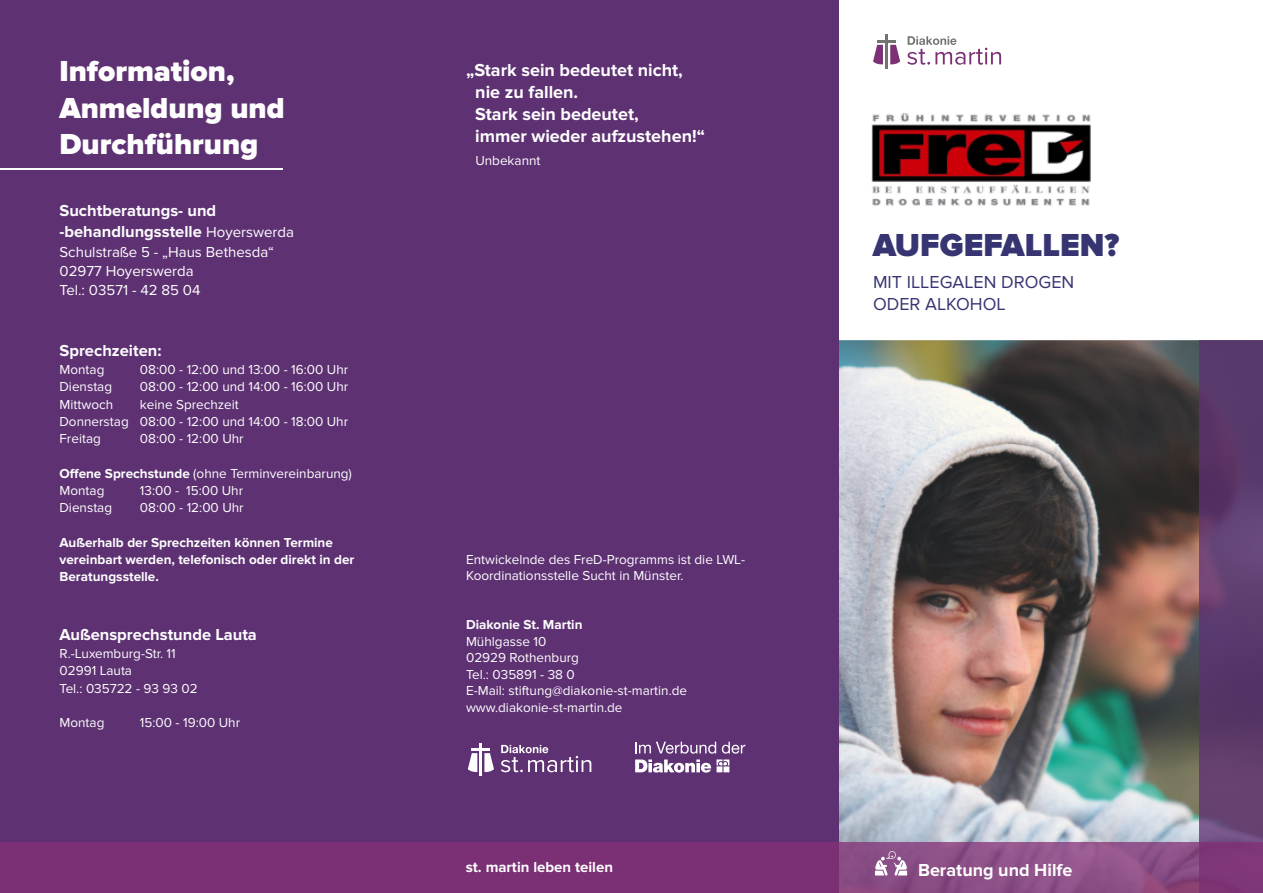
<style>
.page{position:relative;width:1263px;height:893px;background:#fff}
.page>*{position:absolute;margin:0;border:0;box-sizing:border-box;transform-origin:0 0}
.t1{font:900 33px "Proxima Nova";color:#363572}
.t2{font:900 30px/36.6px "Proxima Nova";color:#fefefe}
.t3{font:700 18px/21.9px "Proxima Nova";color:#fefefe}
.t4{font:18px/21.9px "Proxima Nova";color:#363572}
.t5{font:700 16.5px/21.1px "Proxima Nova";color:#fefefe}
.t6{font:15px/19.2px "Proxima Nova";color:#fefefe}
.t7{font:700 15px "Proxima Nova";color:#fefefe}
.t8{font:13.5px/17.2px "Proxima Nova";color:#fefefe}
.t9{font:700 13.5px/17.2px "Proxima Nova";color:#fefefe}
.s1{font-weight:400;font-size:15px}
.s2{font-weight:700}
</style>
<div class="page">
<img style="left:839px;top:340px;width:360px;height:502px">
<div style="left:0;top:0;width:839px;height:893px;background:#5e3173"></div>
<div style="left:0;top:842px;width:839px;height:51px;background:#7b3075"></div>
<svg style="left:890px;top:45px;width:10px;height:19px"></svg>
<hr style="left:885px;top:34px;width:3px;height:34px;background:#737372">
<hr style="left:877px;top:40px;width:19px;height:3px;background:#737372">
<svg style="left:907px;top:36px;width:94px;height:29px"></svg>
<svg style="left:873px;top:45px;width:10px;height:19px"></svg>
<div style="left:1199px;top:340px;width:64px;height:553px;background:#5e3173;opacity:.77"></div>
<div style="left:839px;top:842px;width:424px;height:51px;background:#852f75;opacity:.74"></div>
<svg style="left:875px;top:851px;width:32px;height:25px"></svg>
<hr style="left:0;top:169px;width:283px;height:1px;background:#fefefe">
<svg style="left:635px;top:742px;width:110px;height:31px"></svg>
<svg style="left:484px;top:753px;width:10px;height:19px"></svg>
<hr style="left:479px;top:743px;width:3px;height:32px;background:#fefefe">
<hr style="left:472px;top:748px;width:18px;height:3px;background:#fefefe">
<svg style="left:501px;top:745px;width:90px;height:27px"></svg>
<svg style="left:468px;top:753px;width:9px;height:19px"></svg>
<img style="left:871px;top:113px;width:220px;height:93px">
<h2 class="t2" style="left:59px;top:54px;width:227px">Information,<br>Anmeldung und<br>Durchführung</h2>
<p class="t5" style="left:60px;top:201px;width:236px">Suchtberatungs- und -behandlungsstelle <span class="s1">Hoyerswerda</span></p>
<p class="t6" style="left:60px;top:243px;width:216px">Schulstraße 5 - „Haus Bethesda“<br>02977 Hoyerswerda<br>Tel.: 03571 - 42 85 04</p>
<p class="t5" style="left:60px;top:341px;width:103px">Sprechzeiten:</p>
<p class="t8" style="left:60px;top:362px;width:46px">Montag</p>
<p class="t8" style="left:140px;top:362px;width:210px">08:00 - 12:00 und 13:00 - 16:00 Uhr</p>
<p class="t8" style="left:60px;top:379px;width:54px">Dienstag</p>
<p class="t8" style="left:140px;top:379px;width:210px">08:00 - 12:00 und 14:00 - 16:00 Uhr</p>
<p class="t8" style="left:60px;top:396px;width:55px">Mittwoch</p>
<p class="t8" style="left:60px;top:396px;width:290px;text-indent:80px">keine Sprechzeit<br>Donnerstag 08:00 - 12:00 und 14:00 - 18:00 Uhr<br>Freitag</p>
<p class="t8" style="left:140px;top:431px;width:105px">08:00 - 12:00 Uhr</p>
<p class="t8" style="left:60px;top:465px;width:294px"><span class="s2">Offene Sprechstunde</span> (ohne Terminvereinbarung)<br>Montag</p>
<p class="t8" style="left:140px;top:482px;width:105px">13:00 - 15:00 Uhr</p>
<p class="t8" style="left:60px;top:500px;width:54px">Dienstag</p>
<p class="t8" style="left:140px;top:500px;width:105px">08:00 - 12:00 Uhr</p>
<p class="t9" style="left:60px;top:534px;width:296px">Außerhalb der Sprechzeiten können Termine vereinbart werden, telefonisch oder direkt in der<br>Beratungsstelle.</p>
<p class="t5" style="left:60px;top:625px;width:199px">Außensprechstunde Lauta</p>
<p class="t8" style="left:60px;top:646px;width:140px">R.-Luxemburg-Str. 11<br>02991 Lauta<br>Tel.: 035722 - 93 93 02</p>
<p class="t8" style="left:60px;top:715px;width:46px">Montag</p>
<p class="t8" style="left:140px;top:715px;width:102px">15:00 - 19:00 Uhr</p>
<h3 class="t3" style="left:475px;top:60px;width:231px;text-indent:-9px">„Stark sein bedeutet nicht, nie zu fallen.<br>Stark sein bedeutet,<br>immer wieder aufzustehen!“</h3>
<p class="t8" style="left:475px;top:153px;width:67px">Unbekannt</p>
<p class="t8" style="left:466px;top:551px;width:281px;line-height:16.5px">Entwickelnde des FreD-Programms ist die LWL-<br>Koordinationsstelle Sucht in Münster.</p>
<p class="t9" style="left:466px;top:617px;width:118px">Diakonie St. Martin</p>
<p class="t8" style="left:466px;top:634px;width:222px;line-height:16.5px">Mühlgasse 10<br>02929 Rothenburg<br>Tel.: 035891 - 38 0<br>E-Mail: stiftung@diakonie-st-martin.de www.diakonie-st-martin.de</p>
<p class="t7" style="left:466px;top:861px;width:149px">st. martin leben teilen</p>
<h1 class="t1" style="left:873px;top:230px;width:248px">AUFGEFALLEN?</h1>
<h3 class="t4" style="left:873px;top:272px;width:203px">MIT ILLEGALEN DROGEN<br>ODER ALKOHOL</h3>
<h3 class="t3" style="left:918px;top:859px;width:156px">Beratung und Hilfe</h3>
</div>
